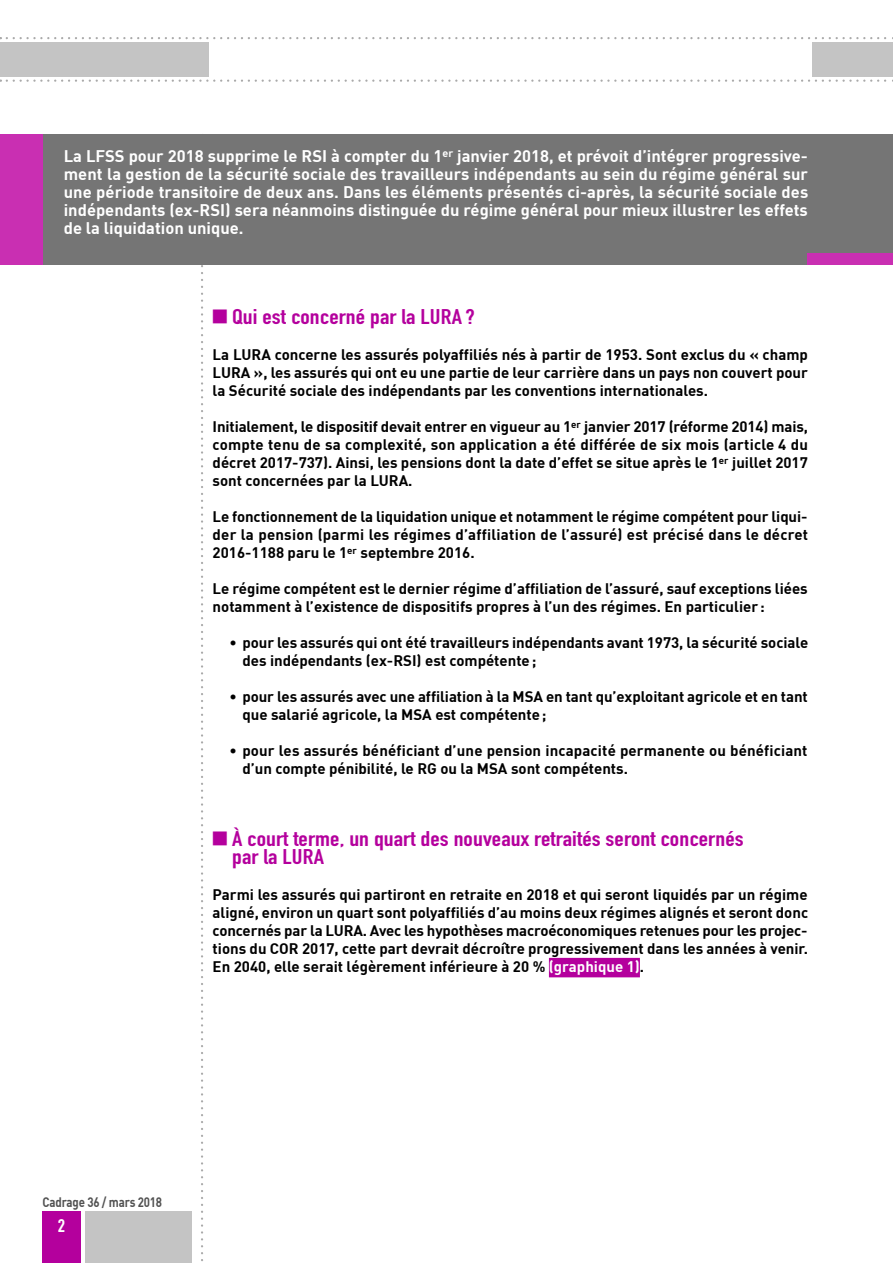
<style>
.page{position:relative;width:893px;height:1263px;background:#fff}
.page>*{position:absolute;margin:0;border:0;box-sizing:border-box;transform-origin:0 0}
.t1{font:21px/18px "DIN Engschrift";letter-spacing:.005em;color:#b4009d;scale:1.2 1}
.t2{font:18px "DIN Engschrift";color:#fff;scale:1.1 1}
.t3{font:700 16.5px/18px "DIN";color:#fff;text-align:justify}
.t4{font:700 15px/18px "DIN";color:#000;text-align:justify}
.t5{font:700 13.5px "DIN";letter-spacing:-.015em;color:#515151;scale:.85 1}
.s1{color:#fff}
</style>
<div class="page">
<svg style="left:201px;top:264px;width:2px;height:997px"></svg>
<div style="left:43px;top:1212px;width:38px;height:51px;background:#b4009d"></div>
<div style="left:85px;top:1212px;width:106px;height:51px;background:#c4c4c4"></div>
<svg style="left:7px;top:37px;width:886px;height:2px"></svg>
<svg style="left:7px;top:80px;width:886px;height:2px"></svg>
<div style="left:0;top:42px;width:208px;height:34px;background:#c4c4c4"></div>
<div style="left:812px;top:42px;width:81px;height:34px;background:#c4c4c4"></div>
<div style="left:549px;top:958px;width:91px;height:19px;background:#b4009d"></div>
<div style="left:0;top:134px;width:893px;height:130px;background:#757575"></div>
<div style="left:0;top:134px;width:43px;height:130px;background:#c92fb2"></div>
<div style="left:808px;top:253px;width:85px;height:12px;background:#c92fb2"></div>
<p class="t3" style="left:64px;top:146px;width:746px">La LFSS pour 2018 supprime le RSI à compter du 1<sup>er</sup> janvier 2018, et prévoit d’intégrer progressive&shy;ment la gestion de la sécurité sociale des travailleurs indépendants au sein du régime général sur une période transitoire de deux ans. Dans les éléments présentés ci-après, la sécurité sociale des indépendants (ex-RSI) sera néanmoins distinguée du régime général pour mieux illustrer les effets de la liquidation unique.</p>
<h1 class="t1" style="left:213px;top:308px;width:220px">■ Qui est concerné par la LURA ?</h1>
<p class="t4" style="left:213px;top:345px;width:597px">La LURA concerne les assurés polyaffiliés nés à partir de 1953. Sont exclus du « champ LURA », les assurés qui ont eu une partie de leur carrière dans un pays non couvert pour la Sécurité sociale des indépendants par les conventions internationales.</p>
<p class="t4" style="left:213px;top:417px;width:597px">Initialement, le dispositif devait entrer en vigueur au 1<sup>er</sup> janvier 2017 (réforme 2014) mais, compte tenu de sa complexité, son application a été différée de six mois (article 4 du décret 2017-737). Ainsi, les pensions dont la date d’effet se situe après le 1<sup>er</sup> juillet 2017 sont concernées par la LURA.</p>
<p class="t4" style="left:213px;top:507px;width:597px">Le fonctionnement de la liquidation unique et notamment le régime compétent pour liqui&shy;der la pension (parmi les régimes d’affiliation de l’assuré) est précisé dans le décret 2016-1188 paru le 1<sup>er</sup> septembre 2016.</p>
<p class="t4" style="left:213px;top:579px;width:597px">Le régime compétent est le dernier régime d’affiliation de l’assuré, sauf exceptions liées notamment à l’existence de dispositifs propres à l’un des régimes. En particulier :</p>
<p class="t4" style="left:242px;top:633px;width:567px;text-indent:-13px">• pour les assurés qui ont été travailleurs indépendants avant 1973, la sécurité sociale des indépendants (ex-RSI) est compétente;</p>
<p class="t4" style="left:242px;top:687px;width:567px;text-indent:-13px">• pour les assurés avec une affiliation à la MSA en tant qu’exploitant agricole et en tant que salarié agricole, la MSA est compétente;</p>
<p class="t4" style="left:242px;top:741px;width:567px;text-indent:-13px">• pour les assurés bénéficiant d’une pension incapacité permanente ou bénéficiant d’un compte pénibilité, le RG ou la MSA sont compétents.</p>
<h1 class="t1" style="left:232px;top:830px;width:428px;text-indent:-20px">■ À court terme, un quart des nouveaux retraités seront concernés par la LURA</h1>
<p class="t4" style="left:213px;top:885px;width:597px">Parmi les assurés qui partiront en retraite en 2018 et qui seront liquidés par un régime aligné, environ un quart sont polyaffiliés d’au moins deux régimes alignés et seront donc concernés par la LURA. Avec les hypothèses macroéconomiques retenues pour les projec&shy;tions du COR 2017, cette part devrait décroître progressivement dans les années à venir.<br>En 2040, elle serait légèrement inférieure à 20 % <span class="s1">(graphique 1)</span>.</p>
<p class="t5" style="left:43px;top:1193px;width:142px">Cadrage 36 / mars 2018</p>
<p class="t2" style="left:58px;top:1215px;width:8px">2</p>
</div>
